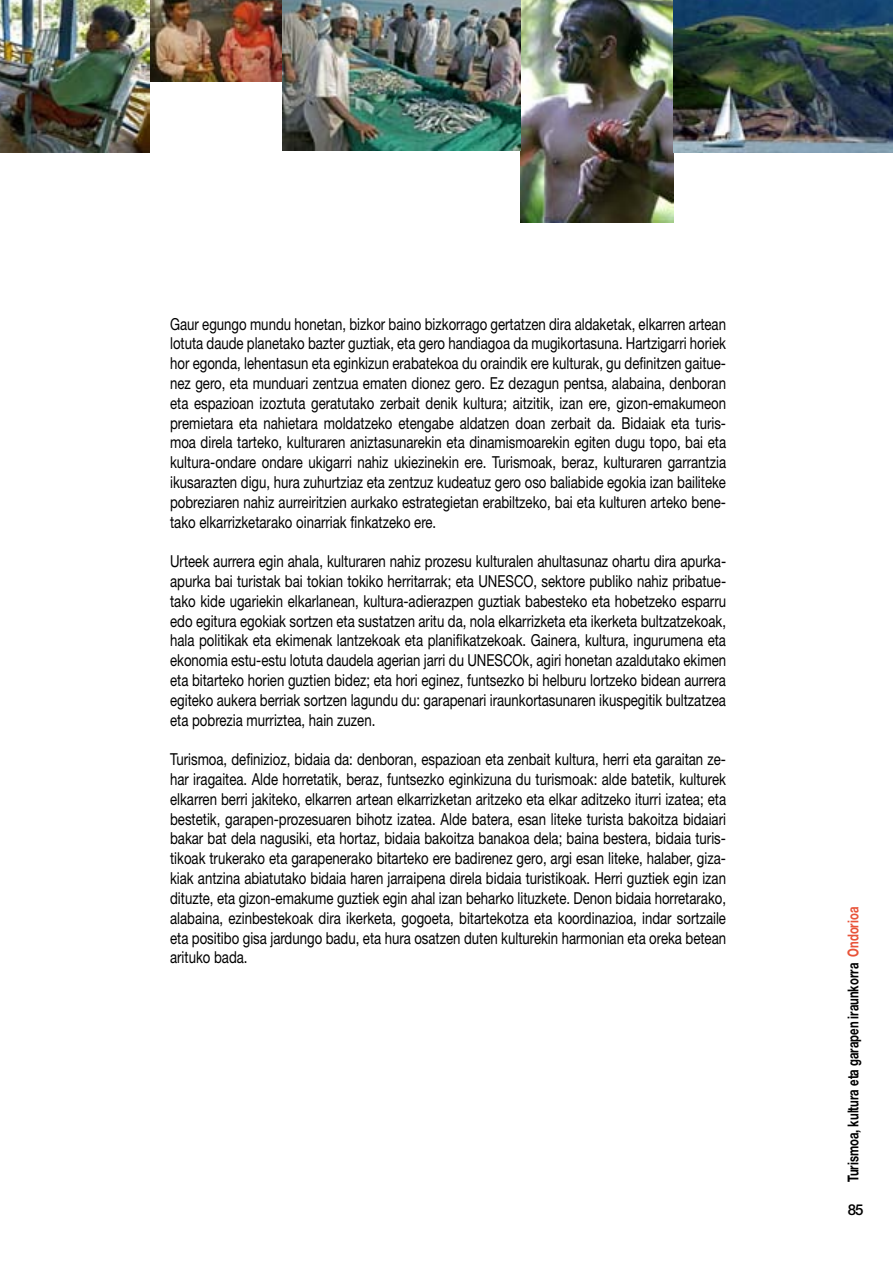
<style>
.page{position:relative;width:893px;height:1263px;background:#fff}
.page>*{position:absolute;margin:0;border:0;box-sizing:border-box;transform-origin:0 0}
.t1{font:16.5px/19.8px "Helvetica Neue LT Std";color:#000;text-align:justify;scale:.8 1}
.t2{font:700 15px "Helvetica Neue LT Std";color:#000;scale:.75 1}
.t3{font:500 15px "Helvetica Neue LT Std";color:#000}
.s1{color:#e85339}
</style>
<div class="page">
<img style="left:149px;top:0;width:133px;height:81px">
<img style="left:521px;top:0;width:152px;height:222px">
<img style="left:282px;top:0;width:239px;height:150px">
<img style="left:0;top:0;width:149px;height:153px">
<img style="left:673px;top:0;width:220px;height:153px">
<p class="t1" style="left:170px;top:314px;width:696px">Gaur egungo mundu honetan, bizkor baino bizkorrago gertatzen dira aldaketak, elkarren artean lotuta daude planetako bazter guztiak, eta gero handiagoa da mugikortasuna. Hartzigarri horiek hor egonda, lehentasun eta eginkizun erabatekoa du oraindik ere kulturak, gu definitzen gaitue&shy;nez gero, eta munduari zentzua ematen dionez gero. Ez dezagun pentsa, alabaina, denboran eta espazioan izoztuta geratutako zerbait denik kultura; aitzitik, izan ere, gizon-emakumeon premietara eta nahietara moldatzeko etengabe aldatzen doan zerbait da. Bidaiak eta turis&shy;moa direla tarteko, kulturaren aniztasunarekin eta dinamismoarekin egiten dugu topo, bai eta kultura-ondare ondare ukigarri nahiz ukiezinekin ere. Turismoak, beraz, kulturaren garrantzia ikusarazten digu, hura zuhurtziaz eta zentzuz kudeatuz gero oso baliabide egokia izan bailiteke pobreziaren nahiz aurreiritzien aurkako estrategietan erabiltzeko, bai eta kulturen arteko bene&shy;tako elkarrizketarako oinarriak finkatzeko ere.</p>
<p class="t1" style="left:170px;top:551px;width:696px">Urteek aurrera egin ahala, kulturaren nahiz prozesu kulturalen ahultasunaz ohartu dira apurka&shy;apurka bai turistak bai tokian tokiko herritarrak; eta UNESCO, sektore publiko nahiz pribatue&shy;tako kide ugariekin elkarlanean, kultura-adierazpen guztiak babesteko eta hobetzeko esparru edo egitura egokiak sortzen eta sustatzen aritu da, nola elkarrizketa eta ikerketa bultzatzekoak, hala politikak eta ekimenak lantzekoak eta planifikatzekoak. Gainera, kultura, ingurumena eta ekonomia estu-estu lotuta daudela agerian jarri du UNESCOk, agiri honetan azaldutako ekimen eta bitarteko horien guztien bidez; eta hori eginez, funtsezko bi helburu lortzeko bidean aurrera egiteko aukera berriak sortzen lagundu du: garapenari iraunkortasunaren ikuspegitik bultzatzea eta pobrezia murriztea, hain zuzen.</p>
<p class="t1" style="left:170px;top:749px;width:696px">Turismoa, definizioz, bidaia da: denboran, espazioan eta zenbait kultura, herri eta garaitan ze&shy;har iragaitea. Alde horretatik, beraz, funtsezko eginkizuna du turismoak: alde batetik, kulturek elkarren berri jakiteko, elkarren artean elkarrizketan aritzeko eta elkar aditzeko iturri izatea; eta bestetik, garapen-prozesuaren bihotz izatea. Alde batera, esan liteke turista bakoitza bidaiari bakar bat dela nagusiki, eta hortaz, bidaia bakoitza banakoa dela; baina bestera, bidaia turis&shy;tikoak trukerako eta garapenerako bitarteko ere badirenez gero, argi esan liteke, halaber, giza&shy;kiak antzina abiatutako bidaia haren jarraipena direla bidaia turistikoak. Herri guztiek egin izan dituzte, eta gizon-emakume guztiek egin ahal izan beharko lituzkete. Denon bidaia horretarako, alabaina, ezinbestekoak dira ikerketa, gogoeta, bitartekotza eta koordinazioa, indar sortzaile eta positibo gisa jardungo badu, eta hura osatzen duten kulturekin harmonian eta oreka betean arituko bada.</p>
<p class="t2" style="left:844px;top:1182px;width:368px;rotate:-90deg">Turismoa, kultura eta garapen iraunkorra <span class="s1">Ondorioa</span></p>
<p class="t3" style="left:848px;top:1200px;width:17px">85</p>
</div>
